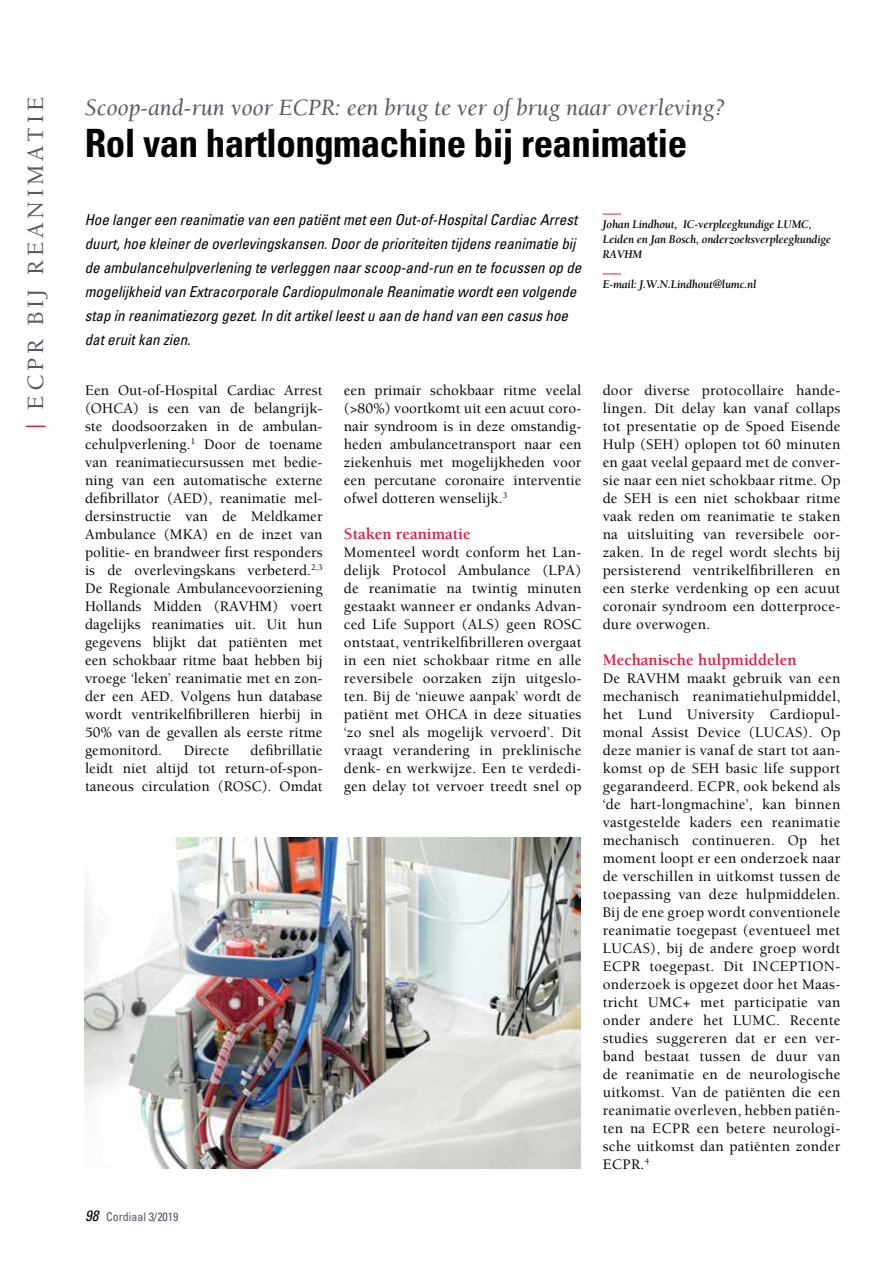
<style>
.page{position:relative;width:893px;height:1263px;background:#fff}
.page>*{position:absolute;margin:0;border:0;box-sizing:border-box;transform-origin:0 0}
.t1{font:700 condensed 39px "Univers";letter-spacing:-.015em;color:#000}
.t2{font:italic 24px "Berkeley";color:#545861}
.t3{font:500 24px "Berkeley";letter-spacing:.16em;color:#545861}
.t4{font:700 16.5px "Berkeley";color:#e3173e}
.t5{font:500 15px/18px "Berkeley";letter-spacing:.015em;color:#000;text-align:justify}
.t6{font:italic condensed 15px/24px "Univers";color:#000}
.t7{font:italic 700 12px/15px "Berkeley";letter-spacing:-.015em;color:#000}
.t8{font:condensed 12px "Univers";color:#545861}
.s1{color:#e3173e}
.s2{font-style:italic;font-size:15px;color:#000}
</style>
<div class="page">
<svg style="left:603px;top:214px;width:18px;height:1px"></svg>
<svg style="left:603px;top:274px;width:18px;height:1px"></svg>
<img style="left:85px;top:838px;width:496px;height:330px">
<h2 class="t3" style="left:23px;top:429px;width:333px;rotate:-90deg"><span class="s1">|</span> ECPR bij r eanimatie</h2>
<h2 class="t2" style="left:85px;top:95px;width:642px">Scoop-and-run voor ECPR: een brug te ver of brug naar overleving?</h2>
<h1 class="t1" style="left:85px;top:119px;width:604px">Rol van hartlongmachine bij reanimatie</h1>
<p class="t6" style="left:85px;top:207px;width:498px">Hoe langer een reanimatie van een patiënt met een Out-of-Hospital Cardiac Arrest duurt, hoe kleiner de overlevingskansen. Door de prioriteiten tijdens reanimatie bij de ambulancehulpverlening te verleggen naar scoop-and-run en te focussen op de mogelijkheid van Extracorporale Cardiopulmonale Reanimatie wordt een volgende stap in reanimatiezorg gezet. In dit artikel leest u aan de hand van een casus hoe dat eruit kan zien.</p>
<p class="t5" style="left:85px;top:382px;width:239px">Een Out-of-Hospital Cardiac Arrest (OHCA</p>
<p class="t5" style="left:85px;top:400px;width:239px;text-indent:48px">) is een van de belangrijk&shy;ste doodsoorzaken in de ambulan&shy;cehulpverlening.<sup>1</sup> Door de toename van reanimatiecursussen met bedie&shy;ning van een automatische externe defibrillator (AED</p>
<p class="t5" style="left:85px;top:490px;width:239px;text-indent:117px">), reanimatie mel&shy;dersinstructie van de Meldkamer Ambulance (MKA) en de inzet van politie- en brandweer first responders is de overlevingskans verbeterd.<sup>2,3<br></sup>De Regionale Ambulancevoorziening Hollands Midden (RAVHM) voert dagelijks reanimaties uit. Uit hun gegevens blijkt dat patiënten met een schokbaar ritme baat hebben bij vroege ‘leken’ reanimatie met en zon&shy;der een AED</p>
<p class="t5" style="left:85px;top:688px;width:239px;text-indent:85px">. Volgens hun database wordt ventrikelfibrilleren hierbij in 50% van de gevallen als eerste ritme gemonitord.</p>
<p class="t5" style="left:85px;top:742px;width:239px;text-indent:166px">defibrillatie leidt niet altijd tot return-of-spon&shy;taneous circulation (ROSC). Omdat</p>
<p class="t5" style="left:184px;top:742px;width:47px">Directe</p>
<p class="t5" style="left:344px;top:382px;width:239px">een primair schokbaar ritme veelal (&gt;80%) voortkomt uit een acuut coro&shy;nair syndroom is in deze omstandig&shy;heden ambulancetransport naar een ziekenhuis met mogelijkheden voor een percutane coronaire interventie ofwel dotteren wenselijk.<sup>3</sup></p>
<p class="t4" style="left:344px;top:525px;width:128px">Staken reanimatie</p>
<p class="t5" style="left:344px;top:544px;width:239px">Momenteel wordt conform het Lan&shy;delijk Protocol Ambulance (LPA) de reanimatie na twintig minuten gestaakt wanneer er ondanks Advan&shy;ced Life Support (ALS) geen ROSC ontstaat, ventrikelfibrilleren overgaat in een niet schokbaar ritme en alle reversibele oorzaken zijn uitgeslo&shy;ten. Bij de ‘nieuwe aanpak’ wordt de patiënt met OHCA</p>
<p class="t5" style="left:344px;top:706px;width:239px;text-indent:130px">in deze situaties ‘zo snel als mogelijk vervoerd’. Dit vraagt verandering in preklinische denk- en werkwijze. Een te verdedi&shy;gen delay tot vervoer treedt snel op</p>
<p class="t8" style="left:85px;top:1209px;width:95px"><span class="s2">98</span> Cordiaal 3/2019</p>
<p class="t7" style="left:603px;top:217px;width:230px">Johan Lindhout, IC-verpleegkundige LUMC,<br>Leiden en Jan Bosch, onderzoeksverpleegkundige<br>RAVHM</p>
<p class="t7" style="left:603px;top:276px;width:155px">E-mail: J.W.N.Lindhout@lumc.nl</p>
<p class="t5" style="left:603px;top:382px;width:239px">door diverse protocollaire hande&shy;lingen. Dit delay kan vanaf collaps tot presentatie op de Spoed Eisende Hulp (SEH) oplopen tot 60 minuten en gaat veelal gepaard met de conver&shy;sie naar een niet schokbaar ritme. Op de SEH is een niet schokbaar ritme vaak reden om reanimatie te staken na uitsluiting van reversibele oor&shy;zaken. In de regel wordt slechts bij persisterend ventrikelfibrilleren en een sterke verdenking op een acuut coronair syndroom een dotterproce&shy;dure overwogen.</p>
<p class="t4" style="left:603px;top:651px;width:195px">Mechanische hulpmiddelen</p>
<p class="t5" style="left:603px;top:670px;width:239px">De RAVHM maakt gebruik van een mechanisch reanimatiehulpmiddel, het Lund University Cardiopul&shy;monal Assist Device (LUCA</p>
<p class="t5" style="left:603px;top:724px;width:239px;text-indent:192px">S). Op deze manier is vanaf de start tot aan&shy;komst op de SEH basic life support gegarandeerd. ECPR, ook bekend als ‘de hart-longmachine’, kan binnen vastgestelde kaders een reanimatie mechanisch continueren. Op het moment loopt er een onderzoek naar de verschillen in uitkomst tussen de toepassing van deze hulpmiddelen.<br>Bij de ene groep wordt conventionele reanimatie toegepast (eventueel met LUCA</p>
<p class="t5" style="left:603px;top:940px;width:239px;text-indent:40px">S), bij de andere groep wordt<br>ECPR toegepast. Dit INCE</p>
<p class="t5" style="left:789px;top:958px;width:19px">PTION</p>
<p class="t5" style="left:603px;top:958px;width:239px;text-indent:233px">- onderzoek is opgezet door het Maas&shy;tricht UMC+ met participatie van onder andere het LUMC. Recente studies suggereren dat er een ver&shy;band bestaat tussen de duur van de reanimatie en de neurologische uitkomst. Van de patiënten die een reanimatie overleven, hebben patiën&shy;ten na ECPR een betere neurologi&shy;sche uitkomst dan patiënten zonder ECPR.<sup>4</sup></p>
</div>
